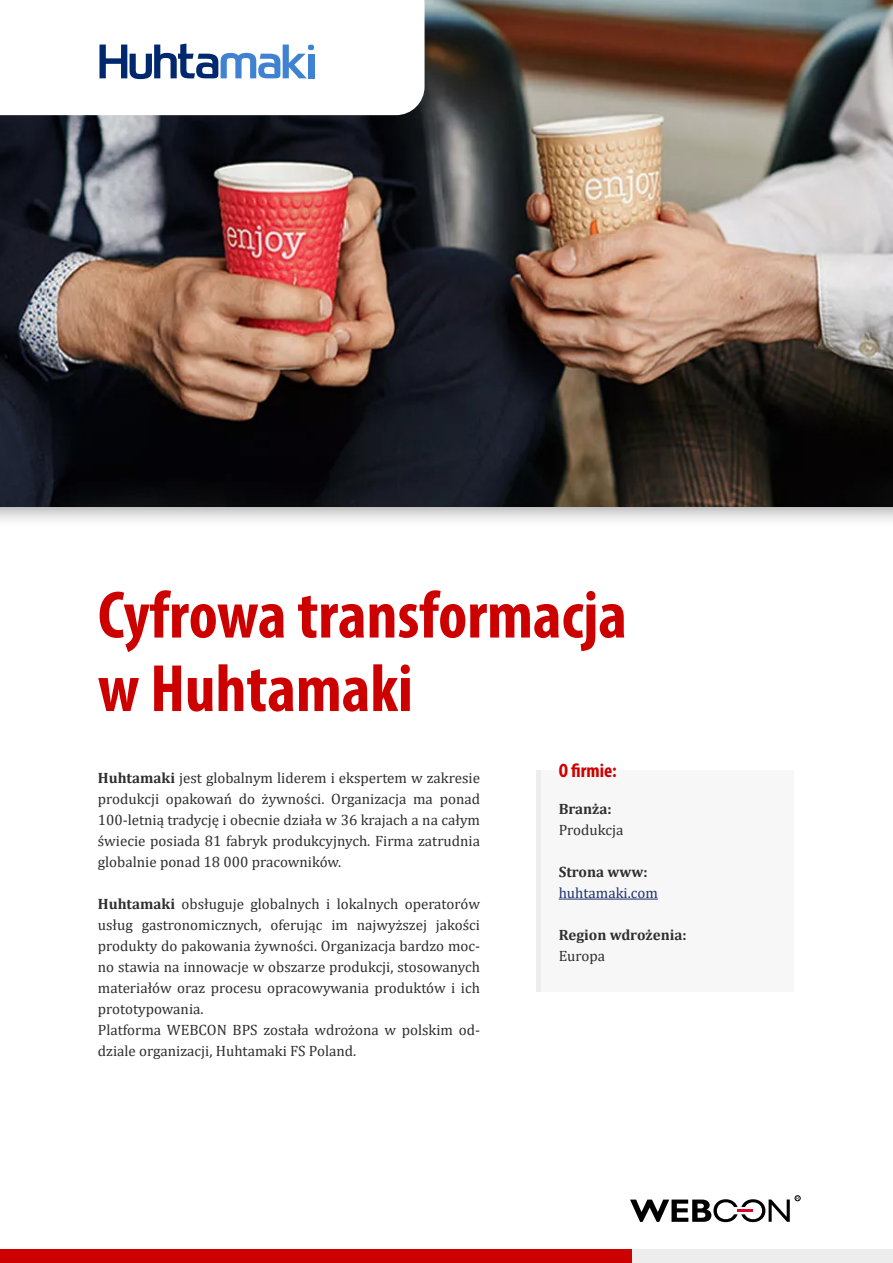
<style>
.page{position:relative;width:893px;height:1263px;background:#fff}
.page>*{position:absolute;margin:0;border:0;box-sizing:border-box;transform-origin:0 0}
._1_naglowek{font:700 condensed 67.5px "Myriad Pro";color:#cd0000}
.Styl_akapitowy_4{font:700 condensed 19.5px "Myriad Pro";color:#cd0000}
.Styl_akapitowy_4-2{font:15px/21px "Cambria";color:#2f2f2f;text-align:justify}
.Styl_akapitowy_4-3{font:700 15px "Cambria";color:#2f2f2f}
.Styl_akapitowy_4-4{font:15px "Cambria";color:#20336d}
.s1{font-weight:700}
</style>
<div class="page">
<div style="left:0;top:0;width:893px;height:528px;background:#000;opacity:.5"></div>
<img style="left:0;top:0;width:893px;height:506px">
<div style="left:536px;top:771px;width:258px;height:221px;background:#f7f7f7"></div>
<div style="left:536px;top:771px;width:5px;height:221px;background:#ededed"></div>
<hr style="left:559px;top:899px;width:99px;height:1px;background:#20336d">
<svg style="left:0;top:0;width:425px;height:115px"></svg>
<svg style="left:99px;top:44px;width:215px;height:35px"></svg>
<svg style="left:630px;top:1195px;width:170px;height:27px"></svg>
<div style="left:0;top:1249px;width:649px;height:14px;background:#cd0000"></div>
<div style="left:632px;top:1249px;width:261px;height:14px;background:#ededed"></div>
<p class="_1_naglowek" style="left:98px;top:573px;width:530px">Cyfrowa transformacja</p>
<p class="_1_naglowek" style="left:98px;top:646px;width:316px">w Huhtamaki</p>
<p class="Styl_akapitowy_4-2" style="left:98px;top:768px;width:384px"><span class="s1">Huhtamaki</span> jest globalnym liderem i ekspertem w zakresie produkcji opakowań do żywności. Organizacja ma ponad 100-letnią tradycję i obecnie działa w 36 krajach a na całym świecie posiada 81 fabryk produkcyjnych. Firma zatrudnia globalnie ponad 18 000 pracowników.</p>
<p class="Styl_akapitowy_4-2" style="left:98px;top:894px;width:384px"><span class="s1">Huhtamaki</span> obsługuje globalnych i lokalnych operatorów usług gastronomicznych, oferując im najwyższej jakości produkty do pakowania żywności. Organizacja bardzo moc&shy;no stawia na innowacje w obszarze produkcji, stosowanych materiałów oraz procesu opracowywania produktów i ich prototypowania.</p>
<p class="Styl_akapitowy_4-2" style="left:98px;top:1020px;width:384px">Platforma WEBCON BPS została wdrożona w polskim od&shy;dziale organizacji, Huhtamaki FS Poland.</p>
<p class="Styl_akapitowy_4" style="left:559px;top:758px;width:60px">O firmie:</p>
<p class="Styl_akapitowy_4-3" style="left:559px;top:798px;width:54px">Branża:</p>
<p class="Styl_akapitowy_4-2" style="left:559px;top:819px;width:66px">Produkcja</p>
<p class="Styl_akapitowy_4-3" style="left:559px;top:861px;width:90px">Strona www:</p>
<p class="Styl_akapitowy_4-4" style="left:559px;top:884px;width:101px">huhtamaki.com</p>
<p class="Styl_akapitowy_4-3" style="left:559px;top:924px;width:129px">Region wdrożenia:</p>
<p class="Styl_akapitowy_4-2" style="left:559px;top:945px;width:48px">Europa</p>
</div>
